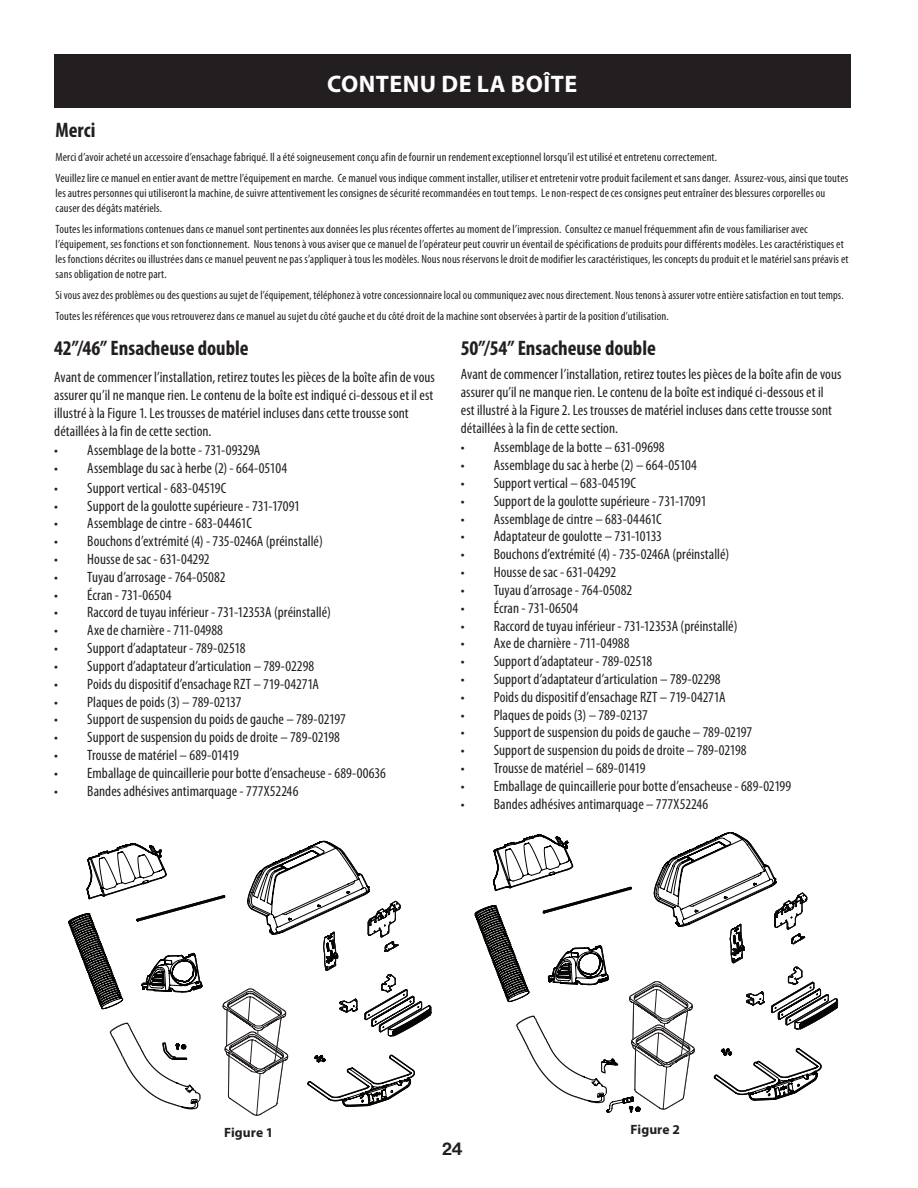
<style>
.page{position:relative;width:918px;height:1188px;background:#fff}
.page>*{position:absolute;margin:0;border:0;box-sizing:border-box;transform-origin:0 0}
.t1{font:700 24px "Myriad Pro";letter-spacing:.02em;color:#fff}
.Heading{font:700 condensed 21px "Myriad Pro";color:#231f20}
.To_The_Owner_Heading{font:700 condensed 21px "Myriad Pro";color:#231f20}
.t2{font:18px "N Haas Grotesk DS Pro 65 Md";color:#231f20}
.Body{font:condensed 15px/18px "Myriad Pro";letter-spacing:.005em;color:#231f20}
.t3{font:700 13.5px "Myriad Pro";letter-spacing:.005em;color:#231f20}
.To_The_Owner_Body{font:condensed 12px/15px "Myriad Pro";letter-spacing:.01em;color:#231f20}
</style>
<div class="page">
<div style="left:54px;top:54px;width:796px;height:54px;background:#231f20"></div>
<svg style="left:68px;top:840px;width:363px;height:276px"></svg>
<svg style="left:474px;top:831px;width:364px;height:282px"></svg>
<h1 class="t1" style="left:327px;top:68px;width:252px">CONTENU DE LA BOÎTE</h1>
<p class="To_The_Owner_Heading" style="left:56px;top:117px;width:41px">Merci</p>
<p class="To_The_Owner_Body" style="left:56px;top:150px;width:663px">Merci d’avoir acheté un accessoire d’ensachage fabriqué. Il a été soigneusement conçu afin de fournir un rendement exceptionnel lorsqu’il est utilisé et entretenu correctement.</p>
<p class="To_The_Owner_Body" style="left:56px;top:171px;width:794px">Veuillez lire ce manuel en entier avant de mettre l’équipement en marche. Ce manuel vous indique comment installer, utiliser et entretenir votre produit facilement et sans danger. Assurez-vous, ainsi que toutes les autres personnes qui utiliseront la machine, de suivre attentivement les consignes de sécurité recommandées en tout temps. Le non-respect de ces consignes peut entraîner des blessures corporelles ou causer des dégâts matériels.</p>
<p class="To_The_Owner_Body" style="left:56px;top:222px;width:795px">Toutes les informations contenues dans ce manuel sont pertinentes aux données les plus récentes offertes au moment de l’impression. Consultez ce manuel fréquemment afin de vous familiariser avec l’équipement, ses fonctions et son fonctionnement. Nous tenons à vous aviser que ce manuel de l’opérateur peut couvrir un éventail de spécifications de produits pour différents modèles. Les caractéristiques et les fonctions décrites ou illustrées dans ce manuel peuvent ne pas s’appliquer à tous les modèles. Nous nous réservons le droit de modifier les caractéristiques, les concepts du produit et le matériel sans préavis et sans obligation de notre part.</p>
<p class="To_The_Owner_Body" style="left:56px;top:288px;width:790px">Si vous avez des problèmes ou des questions au sujet de l’équipement, téléphonez à votre concessionnaire local ou communiquez avec nous directement. Nous tenons à assurer votre entière satisfaction en tout temps.</p>
<p class="To_The_Owner_Body" style="left:56px;top:309px;width:615px">Toutes les références que vous retrouverez dans ce manuel au sujet du côté gauche et du côté droit de la machine sont observées à partir de la position d’utilisation.</p>
<p class="Heading" style="left:54px;top:335px;width:196px">42”/46” Ensacheuse double</p>
<p class="Body" style="left:54px;top:368px;width:382px">Avant de commencer l’installation, retirez toutes les pièces de la boîte afin de vous assurer qu’il ne manque rien. Le contenu de la boîte est indiqué ci-dessous et il est illustré à la Figure 1. Les trousses de matériel incluses dans cette trousse sont détaillées à la fin de cette section.</p>
<p class="Body" style="left:54px;top:442px;width:208px">• Assemblage de la botte - 731-09329A</p>
<p class="Body" style="left:54px;top:460px;width:234px">• Assemblage du sac à herbe (2) - 664-05104</p>
<p class="Body" style="left:54px;top:479px;width:173px">• Support vertical - 683-04519C</p>
<p class="Body" style="left:54px;top:497px;width:247px">• Support de la goulotte supérieure - 731-17091</p>
<p class="Body" style="left:54px;top:515px;width:199px">• Assemblage de cintre - 683-04461C</p>
<p class="Body" style="left:54px;top:532px;width:270px">• Bouchons d’extrémité (4) - 735-0246A (préinstallé)</p>
<p class="Body" style="left:54px;top:550px;width:157px">• Housse de sac - 631-04292</p>
<p class="Body" style="left:54px;top:568px;width:173px">• Tuyau d’arrosage - 764-05082</p>
<p class="Body" style="left:54px;top:586px;width:119px">• Écran - 731-06504</p>
<p class="Body" style="left:54px;top:604px;width:278px">• Raccord de tuyau inférieur - 731-12353A (préinstallé)</p>
<p class="Body" style="left:54px;top:622px;width:170px">• Axe de charnière - 711-04988</p>
<p class="Body" style="left:54px;top:639px;width:193px">• Support d’adaptateur - 789-02518</p>
<p class="Body" style="left:54px;top:657px;width:261px">• Support d’adaptateur d’articulation – 789-02298</p>
<p class="Body" style="left:54px;top:675px;width:266px">• Poids du dispositif d’ensachage RZT – 719-04271A</p>
<p class="Body" style="left:54px;top:693px;width:189px">• Plaques de poids (3) – 789-02137</p>
<p class="Body" style="left:54px;top:711px;width:293px">• Support de suspension du poids de gauche – 789-02197</p>
<p class="Body" style="left:54px;top:729px;width:287px">• Support de suspension du poids de droite – 789-02198</p>
<p class="Body" style="left:54px;top:746px;width:186px">• Trousse de matériel – 689-01419</p>
<p class="Body" style="left:54px;top:764px;width:333px">• Emballage de quincaillerie pour botte d’ensacheuse - 689-00636</p>
<p class="Body" style="left:54px;top:782px;width:246px">• Bandes adhésives antimarquage - 777X52246</p>
<p class="Heading" style="left:461px;top:335px;width:197px">50”/54” Ensacheuse double</p>
<p class="Body" style="left:461px;top:365px;width:382px">Avant de commencer l’installation, retirez toutes les pièces de la boîte afin de vous assurer qu’il ne manque rien. Le contenu de la boîte est indiqué ci-dessous et il<br>est illustré à la Figure 2. Les trousses de matériel incluses dans cette trousse sont détaillées à la fin de cette section.</p>
<p class="Body" style="left:461px;top:439px;width:205px">• Assemblage de la botte – 631-09698</p>
<p class="Body" style="left:461px;top:457px;width:238px">• Assemblage du sac à herbe (2) – 664-05104</p>
<p class="Body" style="left:461px;top:474px;width:177px">• Support vertical – 683-04519C</p>
<p class="Body" style="left:461px;top:492px;width:247px">• Support de la goulotte supérieure - 731-17091</p>
<p class="Body" style="left:461px;top:510px;width:202px">• Assemblage de cintre – 683-04461C</p>
<p class="Body" style="left:461px;top:528px;width:203px">• Adaptateur de goulotte – 731-10133</p>
<p class="Body" style="left:461px;top:546px;width:270px">• Bouchons d’extrémité (4) - 735-0246A (préinstallé)</p>
<p class="Body" style="left:461px;top:563px;width:157px">• Housse de sac - 631-04292</p>
<p class="Body" style="left:461px;top:581px;width:173px">• Tuyau d’arrosage - 764-05082</p>
<p class="Body" style="left:461px;top:599px;width:119px">• Écran - 731-06504</p>
<p class="Body" style="left:461px;top:617px;width:278px">• Raccord de tuyau inférieur - 731-12353A (préinstallé)</p>
<p class="Body" style="left:461px;top:635px;width:170px">• Axe de charnière - 711-04988</p>
<p class="Body" style="left:461px;top:653px;width:193px">• Support d’adaptateur - 789-02518</p>
<p class="Body" style="left:461px;top:670px;width:261px">• Support d’adaptateur d’articulation – 789-02298</p>
<p class="Body" style="left:461px;top:688px;width:266px">• Poids du dispositif d’ensachage RZT – 719-04271A</p>
<p class="Body" style="left:461px;top:706px;width:189px">• Plaques de poids (3) – 789-02137</p>
<p class="Body" style="left:461px;top:724px;width:293px">• Support de suspension du poids de gauche – 789-02197</p>
<p class="Body" style="left:461px;top:742px;width:287px">• Support de suspension du poids de droite – 789-02198</p>
<p class="Body" style="left:461px;top:759px;width:186px">• Trousse de matériel – 689-01419</p>
<p class="Body" style="left:461px;top:777px;width:332px">• Emballage de quincaillerie pour botte d’ensacheuse - 689-02199</p>
<p class="Body" style="left:461px;top:795px;width:249px">• Bandes adhésives antimarquage – 777X52246</p>
<p class="t3" style="left:224px;top:1124px;width:51px">Figure 1</p>
<p class="t3" style="left:631px;top:1121px;width:51px">Figure 2</p>
<p class="t2" style="left:442px;top:1138px;width:22px">24</p>
</div>
